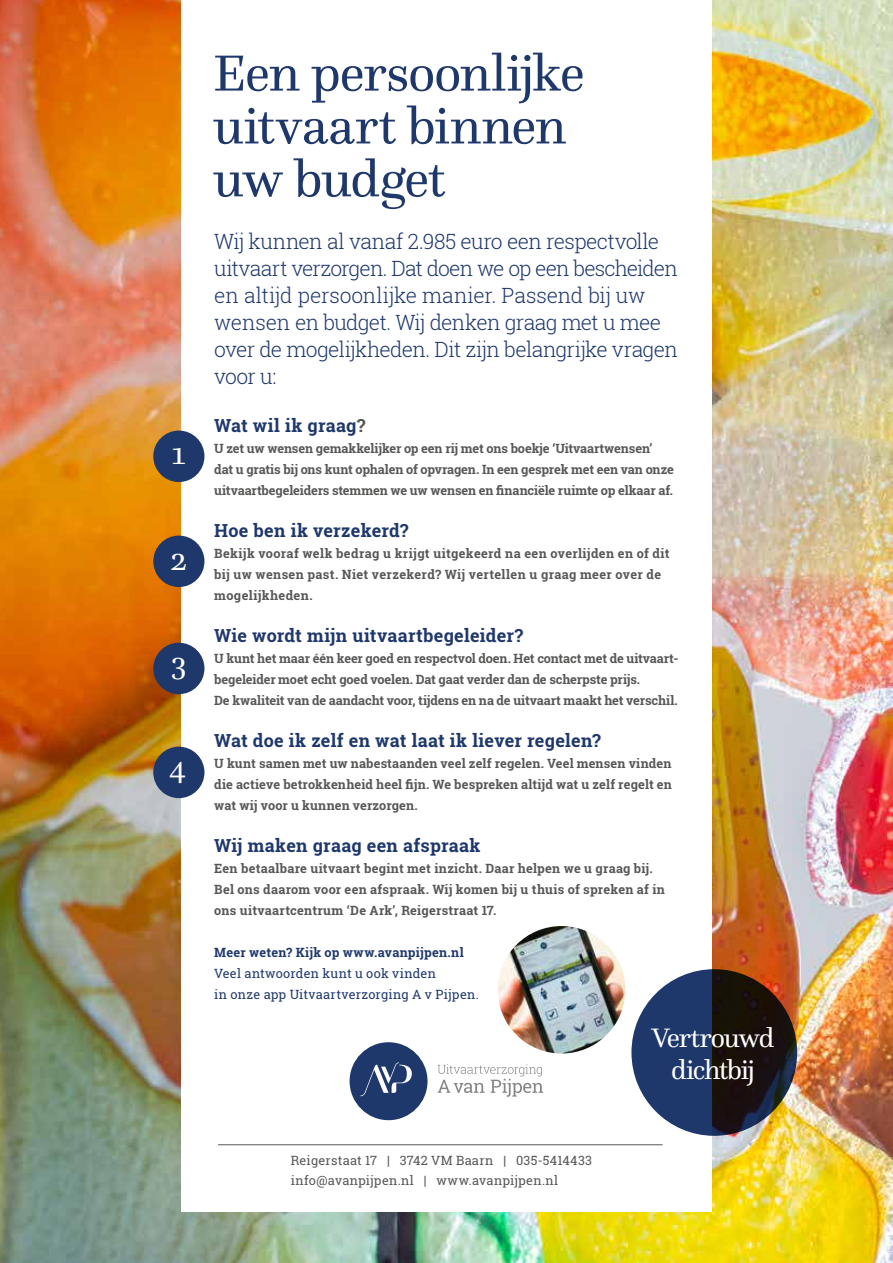
<style>
.page{position:relative;width:893px;height:1263px;background:#fff}
.page>*{position:absolute;margin:0;border:0;box-sizing:border-box;transform-origin:0 0}
.t1{font:52.8px/52.8px "Questa";letter-spacing:-.02em;color:#1f386c}
.t2{font:33px "Questa";color:#fff}
.t3{font:27.9px/32px "Questa";letter-spacing:-.045em;color:#fff;text-align:center}
.t4{font:300 21px/27px "Roboto Slab";letter-spacing:-.03em;color:#1f386c}
.t5{font:700 18px "Roboto Slab";letter-spacing:.015em;color:#1f386c}
.t6{font:700 12.75px/21px "Roboto Slab";color:#575756}
.t7{font:700 12.75px/21px "Roboto Slab";letter-spacing:.02em;color:#575756}
.t8{font:700 12.75px/21px "Roboto Slab";letter-spacing:.025em;color:#575756}
.t9{font:12.75px/19.5px "Roboto Slab";letter-spacing:.02em;color:#575756}
.t10{font:12.75px/21px "Roboto Slab";letter-spacing:.02em;color:#1f386c}
.t11{font:700 12.75px "Roboto Slab";letter-spacing:.015em;color:#1f386c}
.s1{color:#575756}
.s2{font-weight:700}
</style>
<div class="page">
<img style="left:0;top:0;width:893px;height:1263px">
<div style="left:181px;top:0;width:531px;height:1212px;background:#fff"></div>
<div style="left:153px;top:431px;width:51px;height:51px;background:#1f386c;border-radius:50%"></div>
<div style="left:153px;top:536px;width:51px;height:51px;background:#1f386c;border-radius:50%"></div>
<div style="left:153px;top:643px;width:51px;height:51px;background:#1f386c;border-radius:50%"></div>
<div style="left:153px;top:747px;width:51px;height:51px;background:#1f386c;border-radius:50%"></div>
<div style="left:350px;top:1042px;width:78px;height:78px;background:#1f386c;border-radius:50%"></div>
<svg style="left:361px;top:1062px;width:51px;height:34px"></svg>
<svg style="left:438px;top:1064px;width:105px;height:33px"></svg>
<hr style="left:218px;top:1144px;width:445px;height:1px;background:#575756">
<svg style="left:631px;top:969px;width:166px;height:167px;background:#1d263f"></svg>
<img style="left:498px;top:926px;width:127px;height:127px;border-radius:64px">
<h2 class="t2" style="left:172px;top:433px;width:16px">1</h2>
<h2 class="t2" style="left:170px;top:539px;width:19px">2</h2>
<h2 class="t2" style="left:171px;top:643px;width:17px">3</h2>
<h2 class="t2" style="left:169px;top:747px;width:19px">4</h2>
<h1 class="t1" style="left:213px;top:46px;width:373px">Een persoonlijke uitvaart binnen uw budget</h1>
<p class="t4" style="left:214px;top:227px;width:465px">Wij kunnen al vanaf 2.985 euro een respectvolle uitvaart verzorgen. Dat doen we op een bescheiden en altijd persoonlijke manier. Passend bij uw wensen en budget. Wij denken graag met u mee over de mogelijkheden. Dit zijn belangrijke vragen voor u:</p>
<h3 class="t5" style="left:214px;top:413px;width:153px">Wat wil ik graag<span class="s1">?</span></h3>
<p class="t6" style="left:214px;top:438px;width:461px">U zet uw wensen gemakkelijker op een rij met ons boekje ‘Uitvaartwensen’ dat u gratis bij ons kunt ophalen of opvragen. In een gesprek met een van onze uitvaartbegeleiders stemmen we uw wensen en financiële ruimte op elkaar af.</p>
<h3 class="t5" style="left:214px;top:518px;width:196px">Hoe ben ik verzekerd?</h3>
<p class="t8" style="left:214px;top:543px;width:457px">Bekijk vooraf welk bedrag u krijgt uitgekeerd na een overlijden en of dit bij uw wensen past. Niet verzekerd? Wij vertellen u graag meer over de mogelijkheden.</p>
<h3 class="t5" style="left:214px;top:623px;width:310px">Wie wordt mijn uitvaartbegeleider?</h3>
<p class="t6" style="left:214px;top:648px;width:466px">U kunt het maar één keer goed en respectvol doen. Het contact met de uitvaart&shy;begeleider moet echt goed voelen. Dat gaat verder dan de scherpste prijs.<br>De kwaliteit van de aandacht voor, tijdens en na de uitvaart maakt het verschil.</p>
<h3 class="t5" style="left:214px;top:728px;width:388px">Wat doe ik zelf en wat laat ik liever regelen?</h3>
<p class="t6" style="left:214px;top:753px;width:459px;text-align:justify">U kunt samen met uw nabestaanden veel zelf regelen. Veel mensen vinden die actieve betrokkenheid heel fijn. We bespreken altijd wat u zelf regelt en wat wij voor u kunnen verzorgen.</p>
<h3 class="t5" style="left:214px;top:833px;width:268px">Wij maken graag een afspraak</h3>
<p class="t7" style="left:214px;top:858px;width:452px">Een betaalbare uitvaart begint met inzicht. Daar helpen we u graag bij.<br>Bel ons daarom voor een afspraak. Wij komen bij u thuis of spreken af in ons uitvaartcentrum ‘De Ark’, Reigerstraat 17.</p>
<p class="t11" style="left:214px;top:944px;width:251px">Meer weten? Kijk op www.avanpijpen.nl</p>
<p class="t10" style="left:214px;top:963px;width:266px">Veel antwoorden kunt u ook vinden<br>in onze app Uitvaartverzorging A v Pijpen.</p>
<h3 class="t3" style="left:652px;top:1021px;width:124px">Vertrouwd dichtbij</h3>
<p class="t9" style="left:291px;top:1151px;width:303px">Reigerstaat 17 <span class="s2">|</span> 3742 VM Baarn <span class="s2">|</span> 035-5414433 info@avanpijpen.nl <span class="s2">|</span> www.avanpijpen.nl</p>
</div>
